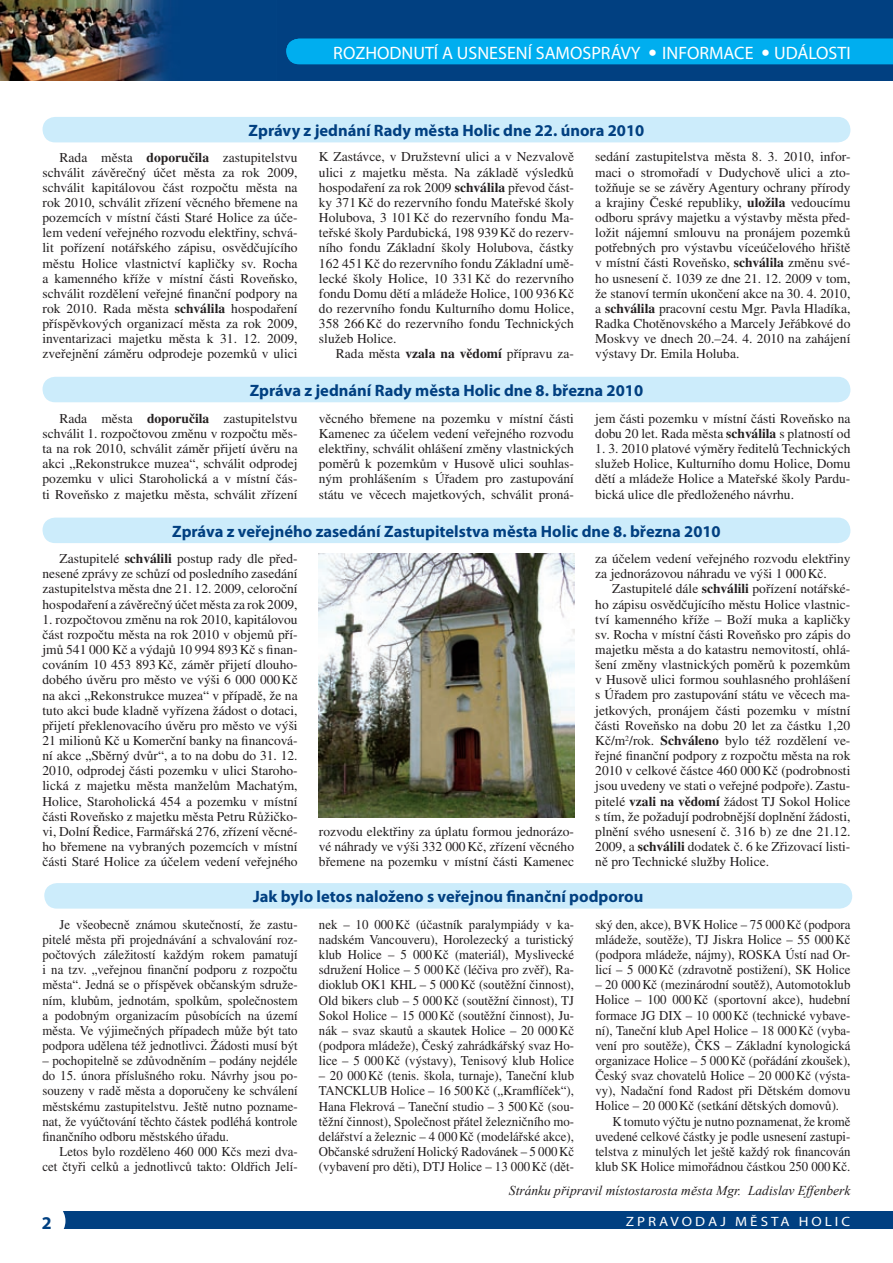
<style>
.page{position:relative;width:893px;height:1263px;background:#fff}
.page>*{position:absolute;margin:0;border:0;box-sizing:border-box;transform-origin:0 0}
.t1{font:18px "Myriad Pro";color:#fff}
.t2{font:700 18px "Myriad Pro";color:#014081}
.t3{font:700 16.5px "Myriad Pro";color:#014081}
.t4{font:13.5px/15.1px "Times CE";color:#231f20;text-align:justify}
.t5{font:13.5px/15.1px "Times CE";color:#231f20;text-align:justify;scale:.95 1}
.t6{font:italic 13.5px "Times New Roman";color:#231f20}
.t7{font:13.5px "Myriad Pro";letter-spacing:.2em;color:#fff;scale:1.11 1}
.s1{font-family:"Frutiger CE";font-weight:300}
.s2{font-weight:700}
</style>
<div class="page">
<div style="left:0;top:0;width:893px;height:81px;background:#014081"></div>
<div style="left:58px;top:1212px;width:835px;height:17px;background:#014081"></div>
<div style="left:26px;top:1201px;width:39px;height:40px;background:#fff;border-radius:50%"></div>
<div style="left:286px;top:39px;width:607px;height:25px;background:#00aeef"></div>
<div style="left:43px;top:117px;width:807px;height:25px;background:#ccecfb;border-radius:13px"></div>
<div style="left:43px;top:518px;width:807px;height:25px;background:#ccecfb;border-radius:13px"></div>
<div style="left:44px;top:883px;width:808px;height:26px;background:#ccecfb;border-radius:13px"></div>
<div style="left:43px;top:377px;width:807px;height:25px;background:#ccecfb;border-radius:13px"></div>
<img style="left:319px;top:553px;width:255px;height:264px">
<img style="left:0;top:0;width:166px;height:81px">
<h1 class="t1" style="left:333px;top:42px;width:519px">ROZHODNUTÍ A USNESENÍ SAMOSPRÁVY <span class="s1">•</span> INFORMACE <span class="s1">•</span> UDÁLOSTI</h1>
<p class="t3" style="left:249px;top:120px;width:397px">Zprávy z jednání Rady města Holic dne 22. února 2010</p>
<p class="t4" style="left:43px;top:149px;width:257px;text-indent:17px">Rada města <span class="s2">doporučila</span> zastupitelstvu schválit závěrečný účet města za rok 2009, schválit kapitálovou část rozpočtu města na rok 2010, schválit zřízení věcného břemene na pozemcích v místní části Staré Holice za úče&shy;lem vedení veřejného rozvodu elektřiny, schvá&shy;lit pořízení notářského zápisu, osvědčujícího městu Holice vlastnictví kapličky sv. Rocha a kamenného kříže v místní části Roveňsko, schválit rozdělení veřejné finanční podpory na rok 2010. Rada města <span class="s2">schválila</span> hospodaření příspěvkových organizací města za rok 2009, inventarizaci majetku města k 31. 12. 2009, zveřejnění záměru odprodeje pozemků v ulici</p>
<p class="t4" style="left:319px;top:149px;width:257px">K Zastávce, v Družstevní ulici a v Nezvalově ulici z majetku města. Na základě výsledků hospodaření za rok 2009 <span class="s2">schválila</span> převod část&shy;ky 371 Kč do rezervního fondu Mateřské školy Holubova, 3 101 Kč do rezervního fondu Ma&shy;teřské školy Pardubická, 198 939 Kč do rezerv&shy;ního fondu Základní školy Holubova, částky 162 451 Kč do rezervního fondu Základní umě&shy;lecké školy Holice, 10 331 Kč do rezervního fondu Domu dětí a mládeže Holice, 100 936 Kč do rezervního fondu Kulturního domu Holice, 358 266 Kč do rezervního fondu Technických služeb Holice.</p>
<p class="t4" style="left:336px;top:346px;width:240px">Rada města <span class="s2">vzala na vědomí</span> přípravu za-</p>
<p class="t4" style="left:595px;top:149px;width:257px">sedání zastupitelstva města 8. 3. 2010, infor&shy;maci o stromořadí v Dudychově ulici a zto&shy;tožňuje se se závěry Agentury ochrany přírody a krajiny České republiky, <span class="s2">uložila</span> vedoucímu odboru správy majetku a výstavby města před&shy;ložit nájemní smlouvu na pronájem pozemků potřebných pro výstavbu víceúčelového hřiště v místní části Roveňsko, <span class="s2">schválila</span> změnu své&shy;ho usnesení č. 1039 ze dne 21. 12. 2009 v tom, že stanoví termín ukončení akce na 30. 4. 2010, a <span class="s2">schválila</span> pracovní cestu Mgr. Pavla Hladíka, Radka Chotěnovského a Marcely Jeřábkové do Moskvy ve dnech 20.–24. 4. 2010 na zahájení výstavy Dr. Emila Holuba.</p>
<p class="t3" style="left:250px;top:379px;width:395px">Zpráva z jednání Rady města Holic dne 8. března 2010</p>
<p class="t4" style="left:43px;top:410px;width:257px;text-indent:17px">Rada města <span class="s2">doporučila</span> zastupitelstvu schválit 1. rozpočtovou změnu v rozpočtu měs&shy;ta na rok 2010, schválit záměr přijetí úvěru na akci „Rekonstrukce muzea“, schválit odprodej pozemku v ulici Staroholická a v místní čás&shy;ti Roveňsko z majetku města, schválit zřízení</p>
<p class="t4" style="left:319px;top:410px;width:257px">věcného břemene na pozemku v místní části Kamenec za účelem vedení veřejného rozvodu elektřiny, schválit ohlášení změny vlastnických poměrů k pozemkům v Husově ulici souhlas&shy;ným prohlášením s Úřadem pro zastupování státu ve věcech majetkových, schválit proná-</p>
<p class="t4" style="left:595px;top:410px;width:257px">jem části pozemku v místní části Roveňsko na dobu 20 let. Rada města <span class="s2">schválila</span> s platností od</p>
<p class="t4" style="left:595px;top:441px;width:257px">1. 3. 2010 platové výměry ředitelů Technických služeb Holice, Kulturního domu Holice, Domu dětí a mládeže Holice a Mateřské školy Pardu&shy;bická ulice dle předloženého návrhu.</p>
<p class="t3" style="left:172px;top:520px;width:550px">Zpráva z veřejného zasedání Zastupitelstva města Holic dne 8. března 2010</p>
<p class="t4" style="left:43px;top:551px;width:257px;text-indent:17px">Zastupitelé <span class="s2">schválili</span> postup rady dle před&shy;nesené zprávy ze schůzí od posledního zasedání zastupitelstva města dne 21. 12. 2009, celoroční hospodaření a závěrečný účet města za rok 2009,</p>
<p class="t4" style="left:43px;top:611px;width:257px">1. rozpočtovou změnu na rok 2010, kapitálovou část rozpočtu města na rok 2010 v objemů pří&shy;jmů 541 000 Kč a výdajů 10 994 893 Kč s finan&shy;cováním 10 453 893 Kč, záměr přijetí dlouho&shy;dobého úvěru pro město ve výši 6 000 000 Kč na akci „Rekonstrukce muzea“ v případě, že na tuto akci bude kladně vyřízena žádost o dotaci, přijetí překlenovacího úvěru pro město ve výši 21 milionů Kč u Komerční banky na financová&shy;ní akce „Sběrný dvůr“, a to na dobu do 31. 12.<br>2010, odprodej části pozemku v ulici Staroho&shy;lická z majetku města manželům Machatým, Holice, Staroholická 454 a pozemku v místní části Roveňsko z majetku města Petru Růžičko&shy;vi, Dolní Ředice, Farmářská 276, zřízení věcné&shy;ho břemene na vybraných pozemcích v místní části Staré Holice za účelem vedení veřejného</p>
<p class="t4" style="left:319px;top:824px;width:257px">rozvodu elektřiny za úplatu formou jednorázo&shy;vé náhrady ve výši 332 000 Kč, zřízení věcného břemene na pozemku v místní části Kamenec</p>
<p class="t4" style="left:595px;top:551px;width:257px">za účelem vedení veřejného rozvodu elektřiny za jednorázovou náhradu ve výši 1 000 Kč.</p>
<p class="t4" style="left:595px;top:581px;width:257px;text-indent:17px">Zastupitelé dále <span class="s2">schválili</span> pořízení notářské&shy;ho zápisu osvědčujícího městu Holice vlastnic&shy;tví kamenného kříže – Boží muka a kapličky sv. Rocha v místní části Roveňsko pro zápis do majetku města a do katastru nemovitostí, ohlá&shy;šení změny vlastnických poměrů k pozemkům v Husově ulici formou souhlasného prohlášení s Úřadem pro zastupování státu ve věcech ma&shy;jetkových, pronájem části pozemku v místní části Roveňsko na dobu 20 let za částku 1,20<br>Kč/m<sup>2</sup>/rok. <span class="s2">Schváleno</span> bylo též rozdělení ve&shy;řejné finanční podpory z rozpočtu města na rok 2010 v celkové částce 460 000 Kč (podrobnosti jsou uvedeny ve stati o veřejné podpoře). Zastu&shy;pitelé <span class="s2">vzali na vědomí</span> žádost TJ Sokol Holice s tím, že požadují podrobnější doplnění žádosti, plnění svého usnesení č. 316 b) ze dne 21.12.<br>2009, a <span class="s2">schválili</span> dodatek č. 6 ke Zřizovací listi&shy;ně pro Technické služby Holice.</p>
<p class="t3" style="left:253px;top:886px;width:392px">Jak bylo letos naloženo s veřejnou nanční podporou</p>
<p class="t5" style="left:43px;top:916px;width:270px;text-indent:17px">Je všeobecně známou skutečností, že zastu&shy;pitelé města při projednávání a schvalování roz&shy;počtových záležitostí každým rokem pamatují i na tzv. „veřejnou finanční podporu z rozpočtu města“. Jedná se o příspěvek občanským sdruže&shy;ním, klubům, jednotám, spolkům, společnostem a podobným organizacím působících na území města. Ve výjimečných případech může být tato podpora udělena též jednotlivci. Žádosti musí být</p>
<p class="t5" style="left:43px;top:1053px;width:270px">– pochopitelně se zdůvodněním – podány nejdéle do 15. února příslušného roku. Návrhy jsou po&shy;souzeny v radě města a doporučeny ke schválení městskému zastupitelstvu. Ještě nutno pozname&shy;nat, že vyúčtování těchto částek podléhá kontrole finančního odboru městského úřadu.</p>
<p class="t5" style="left:43px;top:1144px;width:270px;text-align:right">Letos bylo rozděleno 460 000 Kčs mezi dva&shy;cet čtyři celků a jednotlivců takto: Oldřich Jelí-</p>
<p class="t5" style="left:319px;top:916px;width:270px">nek – 10 000 Kč (účastník paralympiády v ka&shy;nadském Vancouveru), Horolezecký a turistický klub Holice – 5 000 Kč (materiál), Myslivecké sdružení Holice – 5 000 Kč (léčiva pro zvěř), Ra&shy;dioklub OK1 KHL – 5 000 Kč (soutěžní činnost), Old bikers club – 5 000 Kč (soutěžní činnost), TJ Sokol Holice – 15 000 Kč (soutěžní činnost), Ju&shy;nák – svaz skautů a skautek Holice – 20 000 Kč (podpora mládeže), Český zahrádkářský svaz Ho&shy;lice – 5 000 Kč (výstavy), Tenisový klub Holice</p>
<p class="t5" style="left:319px;top:1068px;width:270px">– 20 000 Kč (tenis. škola, turnaje), Taneční klub TANCKLUB Holice – 16 500 Kč („Kramflíček“), Hana Flekrová – Taneční studio – 3 500 Kč (sou&shy;těžní činnost), Společnost přátel železničního mo&shy;delářství a železnic – 4 000 Kč (modelářské akce), Občanské sdružení Holický Radovánek – 5 000 Kč (vybavení pro děti), DTJ Holice – 13 000 Kč (dět-</p>
<p class="t5" style="left:595px;top:916px;width:270px">ský den, akce), BVK Holice – 75 000 Kč (podpora mládeže, soutěže), TJ Jiskra Holice – 55 000 Kč (podpora mládeže, nájmy), ROSKA Ústí nad Or&shy;licí – 5 000 Kč (zdravotně postižení), SK Holice</p>
<p class="t5" style="left:595px;top:977px;width:270px">– 20 000 Kč (mezinárodní soutěž), Automotoklub</p>
<p class="t5" style="left:595px;top:992px;width:270px">Holice – 100 000 Kč (sportovní akce), hudební</p>
<p class="t5" style="left:595px;top:1007px;width:270px">formace JG DIX – 10 000 Kč (technické vybave-</p>
<p class="t5" style="left:595px;top:1022px;width:270px">ní), Taneční klub Apel Holice – 18 000 Kč (vyba-</p>
<p class="t5" style="left:595px;top:1037px;width:270px">vení pro soutěže), ČKS – Základní kynologická</p>
<p class="t5" style="left:595px;top:1053px;width:270px">organizace Holice – 5 000 Kč (pořádání zkoušek),</p>
<p class="t5" style="left:595px;top:1068px;width:270px">Český svaz chovatelů Holice – 20 000 Kč (výsta-</p>
<p class="t5" style="left:595px;top:1083px;width:270px">vy), Nadační fond Radost při Dětském domovu</p>
<p class="t5" style="left:595px;top:1098px;width:258px">Holice – 20 000 Kč (setkání dětských domovů).</p>
<p class="t5" style="left:612px;top:1113px;width:252px">K tomuto výčtu je nutno poznamenat, že kromě</p>
<p class="t5" style="left:595px;top:1128px;width:270px">uvedené celkové částky je podle usnesení zastupi-</p>
<p class="t5" style="left:595px;top:1144px;width:270px">telstva z minulých let ještě každý rok financován</p>
<p class="t5" style="left:595px;top:1159px;width:270px">klub SK Holice mimořádnou částkou 250 000 Kč.</p>
<p class="t6" style="left:509px;top:1181px;width:343px">Stránku připravil místostarosta města Mgr. Ladislav Effenberk</p>
<h1 class="t2" style="left:42px;top:1211px;width:11px">2</h1>
<p class="t7" style="left:626px;top:1213px;width:204px">ZPRAVODAJ MĚSTA HOLIC</p>
</div>
